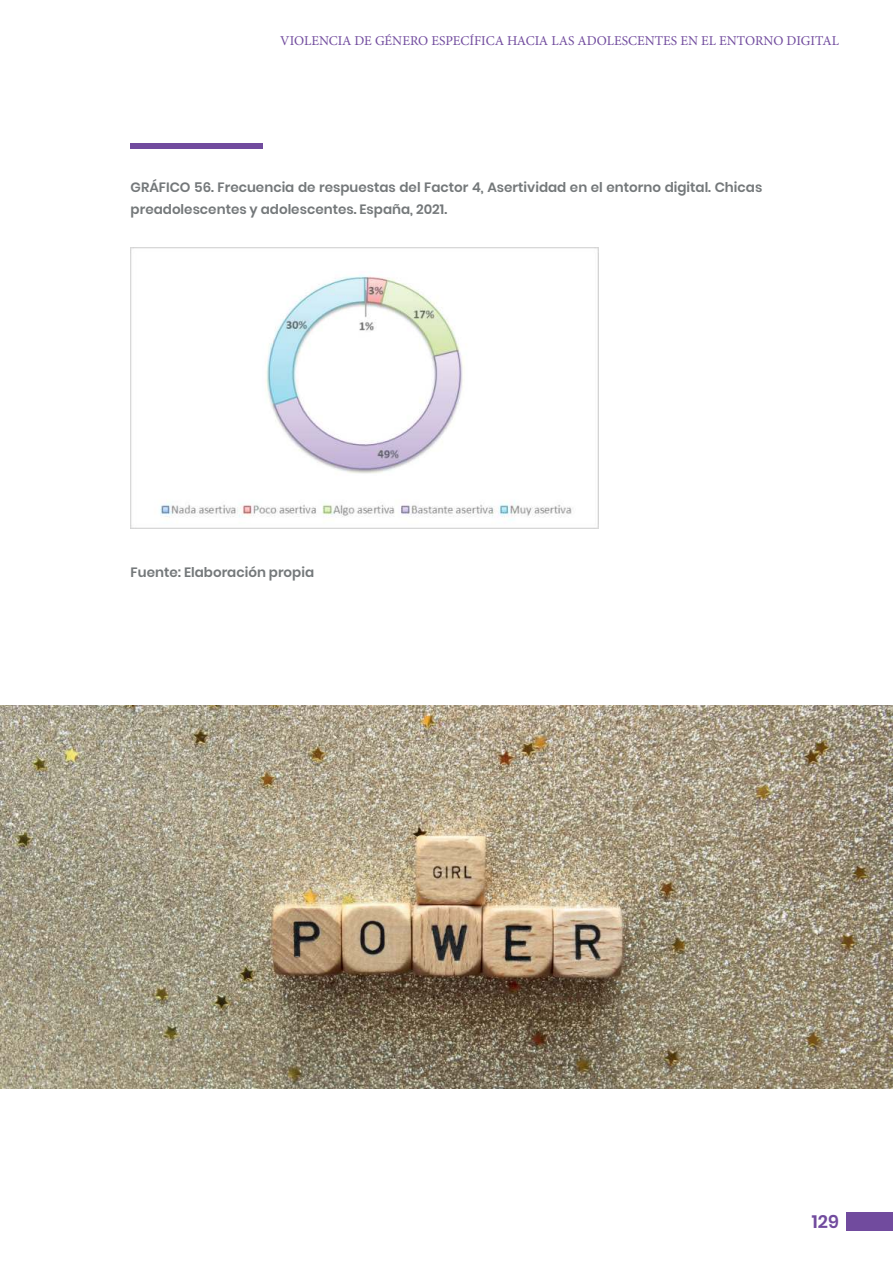
<style>
.page{position:relative;width:893px;height:1263px;background:#fff}
.page>*{position:absolute;margin:0;border:0;box-sizing:border-box;transform-origin:0 0}
.t1{font:600 18px "Poppins";color:#714b9e}
.t2{font:600 13.5px/21.6px "Poppins";color:#74787a}
.t3{font:13.5px "Minion Pro";color:#714b9e}
</style>
<div class="page">
<div style="left:846px;top:1212px;width:47px;height:19px;background:#714b9e"></div>
<img style="left:131px;top:248px;width:468px;height:281px">
<div style="left:131px;top:143px;width:132px;height:6px;background:#714b9e"></div>
<img style="left:0;top:706px;width:893px;height:383px">
<p class="t3" style="left:280px;top:32px;width:560px">VIOLENCIA DE GÉNERO ESPECÍFICA HACIA LAS ADOLESCENTES EN EL ENTORNO DIGITAL</p>
<p class="t2" style="left:131px;top:177px;width:633px">GRÁFICO 56. Frecuencia de respuestas del Factor 4, Asertividad en el entorno digital. Chicas preadolescentes y adolescentes. España, 2021.</p>
<p class="t2" style="left:131px;top:561px;width:185px">Fuente: Elaboración propia</p>
<h1 class="t1" style="left:812px;top:1211px;width:28px">129</h1>
</div>
